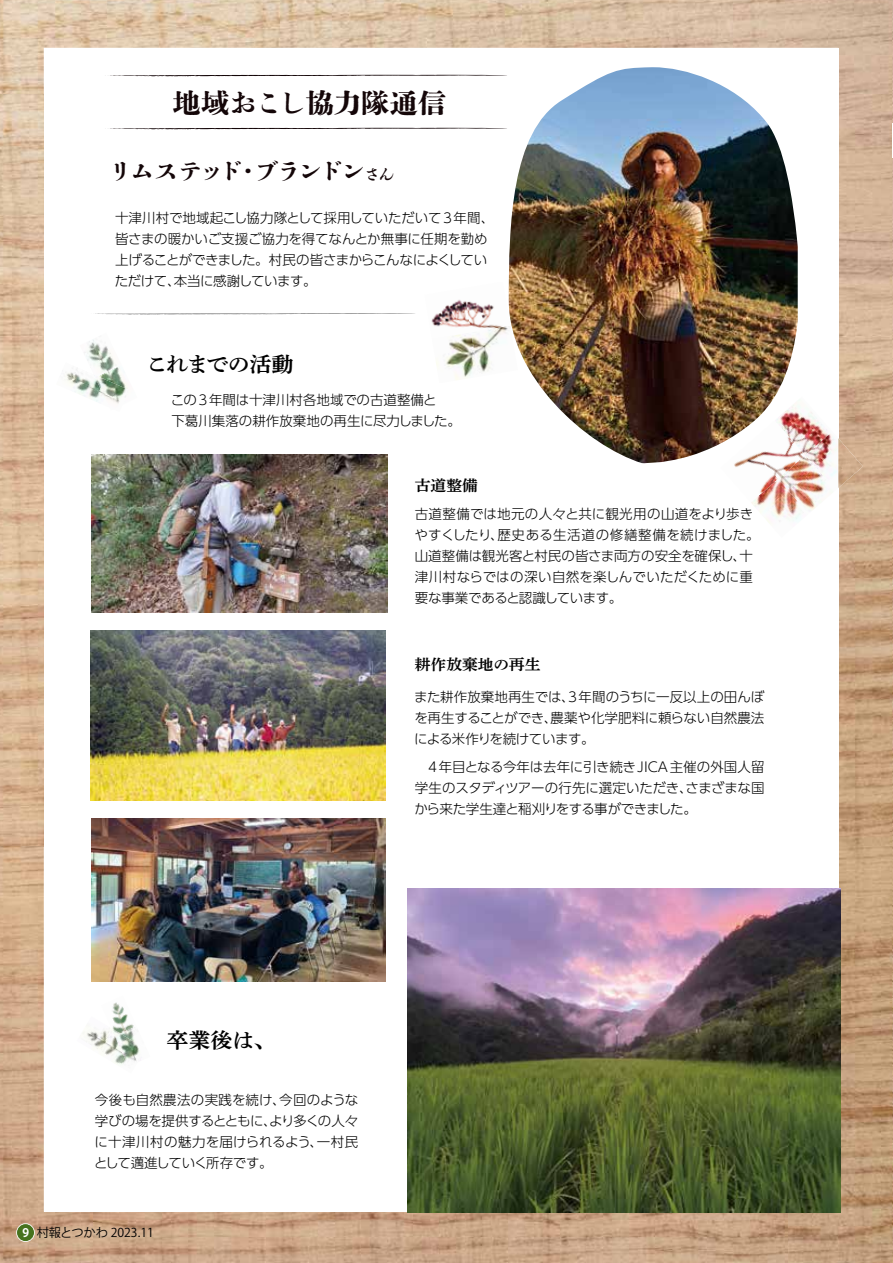
<style>
.page{position:relative;width:893px;height:1263px;background:#fff}
.page>*{position:absolute;margin:0;border:0;box-sizing:border-box;transform-origin:0 0}
.t1{font:800 27px "DNP Shuei N Shogo Min Std";letter-spacing:-.02em;color:#140608;scale:1.05 1}
.t2{font:800 24px "DNP Shuei N Shogo Min Std";letter-spacing:-.125em;color:#140608;scale:1.05 1}
.t3{font:21px "DNP Shuei Y Min Std B";letter-spacing:-.055em;color:#000;scale:1.05 1}
.t4{font:21px "DNP Shuei Y Min Std B";letter-spacing:-.025em;color:#000;scale:1.05 1}
.t5{font:15px "DNP Shuei Y Min Std B";color:#000;scale:1.05 1}
.t6{font:300 13.5px/21px "UD Shin Go Pr 6 N";letter-spacing:-.01em;color:#000}
.t7{font:300 13.5px/21px "UD Shin Go Pr 6 N";letter-spacing:.025em;color:#000}
.t8{font:300 13.5px "UD Shin Go Pr 6 N";letter-spacing:-.05em;color:#000}
.t9{font:300 13.5px/21px "UD Shin Go Pr 6 N";letter-spacing:-.04em;color:#000}
.t10{font:300 13.5px/21px "UD Shin Go Pr 6 N";letter-spacing:.03em;color:#000}
.t11{font:300 13.5px "UD Shin Go Pr 6 N";letter-spacing:-.06em;color:#000}
.t12{font:300 13.5px "UD Shin Go Pr 6 N";letter-spacing:-.035em;color:#000}
.t13{font:12.15px "Koz Go Pro";color:#000}
.t14{font:700 11.7px "Koz Go Pro";color:#fff;scale:.85 1}
.s1{font-size:15px}
</style>
<div class="page">
<img style="left:0;top:0;width:892px;height:94px">
<img style="left:0;top:94px;width:44px;height:752px">
<img style="left:839px;top:94px;width:53px;height:752px">
<img style="left:0;top:846px;width:93px;height:417px">
<img style="left:787px;top:846px;width:105px;height:417px">
<img style="left:93px;top:1212px;width:694px;height:51px">
<img style="left:892px;top:1px;width:1px;height:1261px">
<div style="left:44px;top:48px;width:794px;height:1164px;background:#fff"></div>
<svg style="left:16px;top:1223px;width:19px;height:19px"></svg>
<hr style="left:892px;top:123px;width:1px;height:35px;background:#fff">
<svg style="left:95px;top:313px;width:320px;height:2px"></svg>
<svg style="left:110px;top:128px;width:397px;height:2px"></svg>
<svg style="left:105px;top:75px;width:402px;height:2px"></svg>
<img style="left:84px;top:339px;width:30px;height:23px">
<img style="left:65px;top:362px;width:55px;height:37px">
<img style="left:94px;top:374px;width:34px;height:30px">
<img style="left:509px;top:67px;width:289px;height:396px">
<img style="left:838px;top:438px;width:25px;height:50px">
<img style="left:720px;top:444px;width:28px;height:23px">
<img style="left:751px;top:479px;width:50px;height:45px">
<img style="left:748px;top:420px;width:30px;height:59px">
<img style="left:778px;top:455px;width:46px;height:59px">
<img style="left:775px;top:397px;width:52px;height:58px">
<img style="left:805px;top:431px;width:33px;height:59px">
<img style="left:82px;top:1031px;width:29px;height:24px">
<img style="left:101px;top:1002px;width:33px;height:31px">
<img style="left:120px;top:1026px;width:14px;height:2px">
<img style="left:111px;top:1028px;width:30px;height:36px">
<img style="left:408px;top:888px;width:432px;height:325px">
<img style="left:91px;top:454px;width:296px;height:159px">
<img style="left:91px;top:818px;width:294px;height:164px">
<img style="left:91px;top:631px;width:295px;height:169px">
<img style="left:431px;top:299px;width:33px;height:29px">
<img style="left:464px;top:282px;width:46px;height:45px">
<img style="left:436px;top:334px;width:35px;height:46px">
<img style="left:471px;top:326px;width:47px;height:51px">
<svg style="left:877px;top:0;width:16px;height:1px"></svg>
<svg style="left:877px;top:1262px;width:16px;height:1px"></svg>
<h1 class="t1" style="left:173px;top:84px;width:262px">地域おこし協力隊通信</h1>
<h2 class="t2" style="left:108px;top:154px;width:275px">リムステッドブランドン<span class="s1">さん</span></h2>
<h2 class="t2" style="left:236px;top:154px;width:26px">・</h2>
<p class="t6" style="left:115px;top:207px;width:381px">十津川村で地域起こし協力隊として採用していただいて3年間、</p>
<p class="t6" style="left:115px;top:228px;width:374px">皆さまの暖かいご支援ご協力を得てなんとか無事に任期を勤め</p>
<p class="t8" style="left:115px;top:249px;width:374px">上げることができました。村民の皆さまからこんなによくしてい</p>
<p class="t12" style="left:174px;top:270px;width:144px">本当に感謝しています。</p>
<p class="t6" style="left:115px;top:270px;width:67px">ただけて、</p>
<h3 class="t3" style="left:146px;top:349px;width:142px">これまでの活動</h3>
<p class="t6" style="left:171px;top:389px;width:292px">この3年間は十津川村各地域での古道整備と<br>下葛川集落の耕作放棄地の再生に尽力しました。</p>
<p class="t5" style="left:415px;top:475px;width:62px">古道整備</p>
<p class="t7" style="left:414px;top:503px;width:347px">古道整備では地元の人々と共に観光用の山道をより歩きやすくしたり歴史ある生活道の修繕整備を続けました。</p>
<p class="t6" style="left:415px;top:524px;width:340px;text-indent:76px">、<br>山道整備は観光客と村民の皆さま両方の安全を確保し十、津川村ならではの深い自然を楽しんでいただくために重要な事業であると認識しています。</p>
<p class="t5" style="left:415px;top:654px;width:121px">耕作放棄地の再生</p>
<p class="t6" style="left:414px;top:686px;width:352px;text-align:right">また耕作放棄地再生では 3、年間のうちに一反以上の田んぼ農薬や化学肥料に頼らない自然農法</p>
<p class="t9" style="left:414px;top:707px;width:182px">を再生することができ、<br>による米作りを続けています。</p>
<p class="t6" style="left:415px;top:756px;width:351px;text-align:right">　4年目となる今年は去年に引き続きJICA主催の外国人留さまざまな国</p>
<p class="t6" style="left:414px;top:777px;width:284px">学生のスタディツアーの行先に選定いただき、から来た学生達と稲刈りをする事ができました。</p>
<h3 class="t4" style="left:166px;top:1025px;width:106px">卒業後は、</h3>
<p class="t6" style="left:95px;top:1089px;width:265px">今後も自然農法の実践を続け、<br>学びの場を提供するとともにより多くの人々</p>
<p class="t10" style="left:94px;top:1110px;width:265px;text-indent:169px">、<br>に十津川村の魅力を届けられるよう一村民</p>
<p class="t6" style="left:310px;top:1131px;width:15px">、</p>
<p class="t11" style="left:94px;top:1152px;width:180px">として邁進していく所存です。</p>
<p class="t6" style="left:279px;top:1089px;width:81px">今回のような</p>
<p class="t14" style="left:21px;top:1225px;width:13px">９</p>
<p class="t13" style="left:37px;top:1225px;width:119px">村報とつかわ 2023.11</p>
</div>
